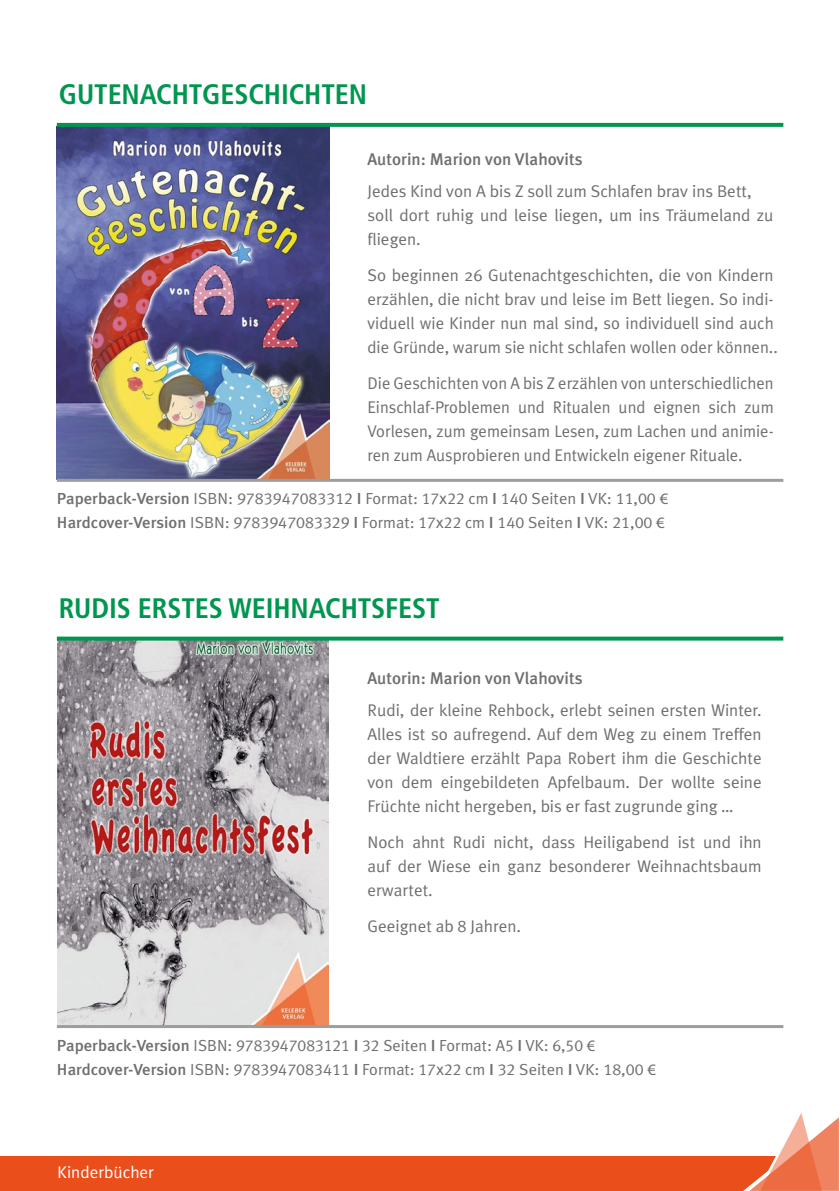
<style>
.page{position:relative;width:840px;height:1191px;background:#fff}
.page>*{position:absolute;margin:0;border:0;box-sizing:border-box;transform-origin:0 0}
.t1{font:700 condensed 28.2px "Frutiger LT Std";letter-spacing:-.005em;color:#00964f}
.t2{font:17px/24px "Meta Plus";color:#706f6f;text-align:justify}
.t3{font:500 17px "Meta Plus";color:#706f6f}
.t4{font:17px "Meta Plus";color:#fff}
.t5{font:16px/24px "Meta Plus Caps";color:#706f6f;scale:1.04 1}
.t6{font:16px "Meta Plus";color:#706f6f}
.s1{font-family:"Meta Plus";font-weight:500}
.s2{font-family:"Meta Plus"}
.s3{font-family:"Myriad Pro"}
.s4{font-weight:500}
.s5{font-family:"Meta Plus Caps"}
</style>
<div class="page">
<div style="left:0;top:1156px;width:821px;height:35px;background:#e94e1b"></div>
<svg style="left:744px;top:1113px;width:94px;height:77px"></svg>
<img style="left:57px;top:127px;width:272px;height:352px">
<img style="left:58px;top:640px;width:270px;height:385px">
<hr style="left:57px;top:479px;width:725px;height:3px;background:#9d9d9c">
<svg style="left:57px;top:123px;width:725px;height:4px;fill:#00964f"></svg>
<hr style="left:57px;top:1025px;width:725px;height:3px;background:#9d9d9c">
<svg style="left:57px;top:636px;width:725px;height:4px;fill:#00964f"></svg>
<h1 class="t1" style="left:59px;top:77px;width:309px">GUTENACHTGESCHICHTEN</h1>
<p class="t3" style="left:367px;top:149px;width:217px">Autorin: Marion von Vlahovits</p>
<p class="t2" style="left:367px;top:178px;width:407px;text-align:left">Jedes Kind von A bis Z soll zum Schlafen brav ins Bett, soll dort ruhig und leise liegen, um ins Träumeland zu fliegen.</p>
<p class="t2" style="left:367px;top:262px;width:411px;text-align:left">So beginnen 26 Gutenachtgeschichten, die von Kindern erzählen, die nicht brav und leise im Bett liegen. So indi&shy;viduell wie Kinder nun mal sind, so individuell sind auch die Gründe, warum sie nicht schlafen wollen oder können..</p>
<p class="t2" style="left:367px;top:370px;width:407px">Die Geschichten von A bis Z erzählen von unterschiedlichen Einschlaf-Problemen und Ritualen und eignen sich zum Vorlesen, zum gemeinsam Lesen, zum Lachen und animie&shy;ren zum Ausprobieren und Entwickeln eigener Rituale.</p>
<p class="t5" style="left:57px;top:487px;width:589px"><span class="s1">Paperback-Version</span> <span class="s2">ISBN:</span> 9783947083312 <span class="s1">I</span> <span class="s2">Format:</span> 17x22 <span class="s2">cm</span> <span class="s1">I</span> 140 <span class="s2">Seiten</span> <span class="s1">I</span> <span class="s2">VK:</span> 11,00 <span class="s3">€<br></span><span class="s1">Hardcover-Version</span> <span class="s2">ISBN:</span> 9783947083329 <span class="s1">I</span> <span class="s2">Format:</span> 17x22 <span class="s2">cm</span> <span class="s1">I</span> 140 <span class="s2">Seiten</span> <span class="s1">I</span> <span class="s2">VK:</span> 21,00 <span class="s3">€</span></p>
<h1 class="t1" style="left:59px;top:591px;width:382px">RUDIS ERSTES WEIHNACHTSFEST</h1>
<p class="t3" style="left:367px;top:668px;width:217px">Autorin: Marion von Vlahovits</p>
<p class="t2" style="left:367px;top:697px;width:395px">Rudi, der kleine Rehbock, erlebt seinen ersten Winter.<br>Alles ist so aufregend. Auf dem Weg zu einem Treffen der Waldtiere erzählt Papa Robert ihm die Geschichte von dem eingebildeten Apfelbaum. Der wollte seine Früchte nicht hergeben, bis er fast zugrunde ging …</p>
<p class="t2" style="left:367px;top:829px;width:395px">Noch ahnt Rudi nicht, dass Heiligabend ist und ihn auf der Wiese ein ganz besonderer Weihnachtsbaum erwartet.</p>
<p class="t2" style="left:367px;top:913px;width:155px">Geeignet ab 8 Jahren.</p>
<p class="t6" style="left:57px;top:1035px;width:539px"><span class="s4">Paperback-Version</span> ISBN: <span class="s5">9783947083121</span> <span class="s4">I</span> <span class="s5">32</span> Seiten <span class="s4">I</span> Format: A<span class="s5">5</span> <span class="s4">I</span> VK: <span class="s5">6,50</span> <span class="s3">€</span></p>
<p class="t5" style="left:57px;top:1057px;width:577px"><span class="s1">Hardcover-Version</span> <span class="s2">ISBN:</span> 9783947083411 <span class="s1">I</span> <span class="s2">Format:</span> 17x22 <span class="s2">cm</span> <span class="s1">I</span> 32 <span class="s2">Seiten</span> <span class="s1">I</span> <span class="s2">VK:</span> 18,00 <span class="s3">€</span></p>
<p class="t4" style="left:58px;top:1162px;width:98px">Kinderbücher</p>
</div>
